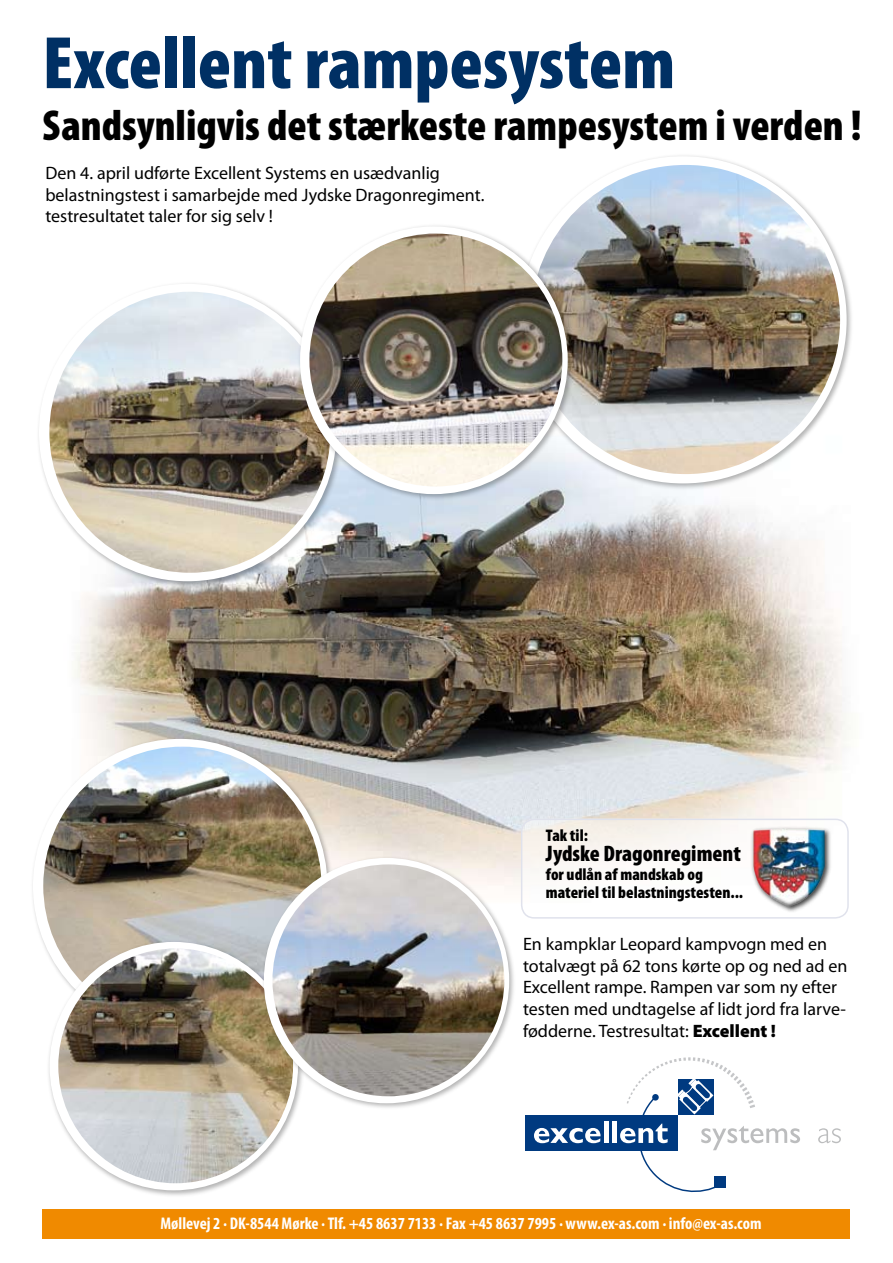
<style>
.page{position:relative;width:893px;height:1263px;background:#fff}
.page>*{position:absolute;margin:0;border:0;box-sizing:border-box;transform-origin:0 0}
.t1{font:900 condensed 75px "Myriad Pro";color:#003064}
.t2{font:900 condensed 43.5px "Myriad Pro";color:#000}
.t3{font:900 condensed 22.5px "Myriad Pro";color:#000}
.t4{font:18px/21.6px "Myriad Pro";color:#000}
.t5{font:700 condensed 16.95px "Myriad Pro";color:#fff}
.t6{font:900 condensed 16.8px/18.8px "Myriad Pro";color:#000}
.s1{font-weight:900}
</style>
<div class="page">
<img style="left:74px;top:491px;width:777px;height:425px">
<div style="left:35px;top:280px;width:309px;height:309px;background:#000;opacity:.3"></div>
<div style="left:39px;top:284px;width:297px;height:297px;background:#fff;border-radius:50%"></div>
<img style="left:49px;top:292px;width:281px;height:281px;border-radius:50%">
<div style="left:516px;top:153px;width:338px;height:338px;background:#000;opacity:.3"></div>
<div style="left:519px;top:156px;width:328px;height:327px;background:#fff;border-radius:50%"></div>
<img style="left:531px;top:165px;width:309px;height:309px;border-radius:50%">
<div style="left:296px;top:223px;width:279px;height:278px;background:#000;opacity:.3"></div>
<div style="left:300px;top:226px;width:268px;height:268px;background:#fff;border-radius:50%"></div>
<img style="left:309px;top:233px;width:253px;height:253px;border-radius:50%">
<div style="left:29px;top:735px;width:306px;height:306px;background:#000;opacity:.3"></div>
<img style="left:43px;top:747px;width:278px;height:239px">
<div style="left:525px;top:1115px;width:153px;height:35px;background:#003a80"></div>
<svg style="left:534px;top:1128px;width:66px;height:15px"></svg>
<hr style="left:604px;top:1121px;width:4px;height:22px;background:#fff">
<div style="left:612px;top:1121px;width:5px;height:22px;background:#fff"></div>
<svg style="left:818px;top:1128px;width:23px;height:15px"></svg>
<svg style="left:620px;top:1057px;width:180px;height:135px"></svg>
<div style="left:43px;top:1210px;width:807px;height:29px;background:#f08a00"></div>
<div style="left:46px;top:938px;width:260px;height:260px;background:#000;opacity:.3"></div>
<div style="left:50px;top:942px;width:248px;height:248px;background:#fff;border-radius:50%"></div>
<img style="left:58px;top:948px;width:235px;height:235px;border-radius:50%">
<div style="left:260px;top:854px;width:257px;height:257px;background:#000;opacity:.3"></div>
<div style="left:264px;top:858px;width:245px;height:245px;background:#fff;border-radius:50%"></div>
<img style="left:272px;top:864px;width:232px;height:232px;border-radius:50%">
<div style="left:522px;top:819px;width:326px;height:99px;background:#fff;border-radius:13px"></div>
<div style="left:521px;top:819px;width:328px;height:100px;border:2px solid #e0e2ec;border-radius:13px"></div>
<div style="left:750px;top:825px;width:82px;height:89px;background:#000;opacity:.75"></div>
<img style="left:753px;top:828px;width:72px;height:79px">
<h1 class="t1" style="left:43px;top:15px;width:634px">Excellent rampesystem</h1>
<h2 class="t2" style="left:43px;top:98px;width:821px">Sandsynligvis det stærkeste rampesystem i verden !</h2>
<p class="t4" style="left:45px;top:162px;width:441px">Den 4. april udførte Excellent Systems en usædvanlig belastningstest i samarbejde med Jydske Dragonregiment. testresultatet taler for sig selv !</p>
<p class="t6" style="left:546px;top:826px;width:44px">Tak til:</p>
<p class="t3" style="left:546px;top:839px;width:197px">Jydske Dragonregiment</p>
<p class="t6" style="left:546px;top:864px;width:199px">for udlån af mandskab og materiel til belastningstesten...</p>
<p class="t4" style="left:523px;top:933px;width:326px">En kampklar Leopard kampvogn med en totalvægt på 62 tons kørte op og ned ad en Excellent rampe. Rampen var som ny efter testen med undtagelse af lidt jord fra larve&shy;fødderne. Testresultat: <span class="s1">Excellent !</span></p>
<p class="t5" style="left:161px;top:1212px;width:602px">Møllevej 2 . DK-8544 Mørke . Tlf. +45 8637 7133 . Fax +45 8637 7995 . www.ex-as.com . info@ex-as.com</p>
</div>
